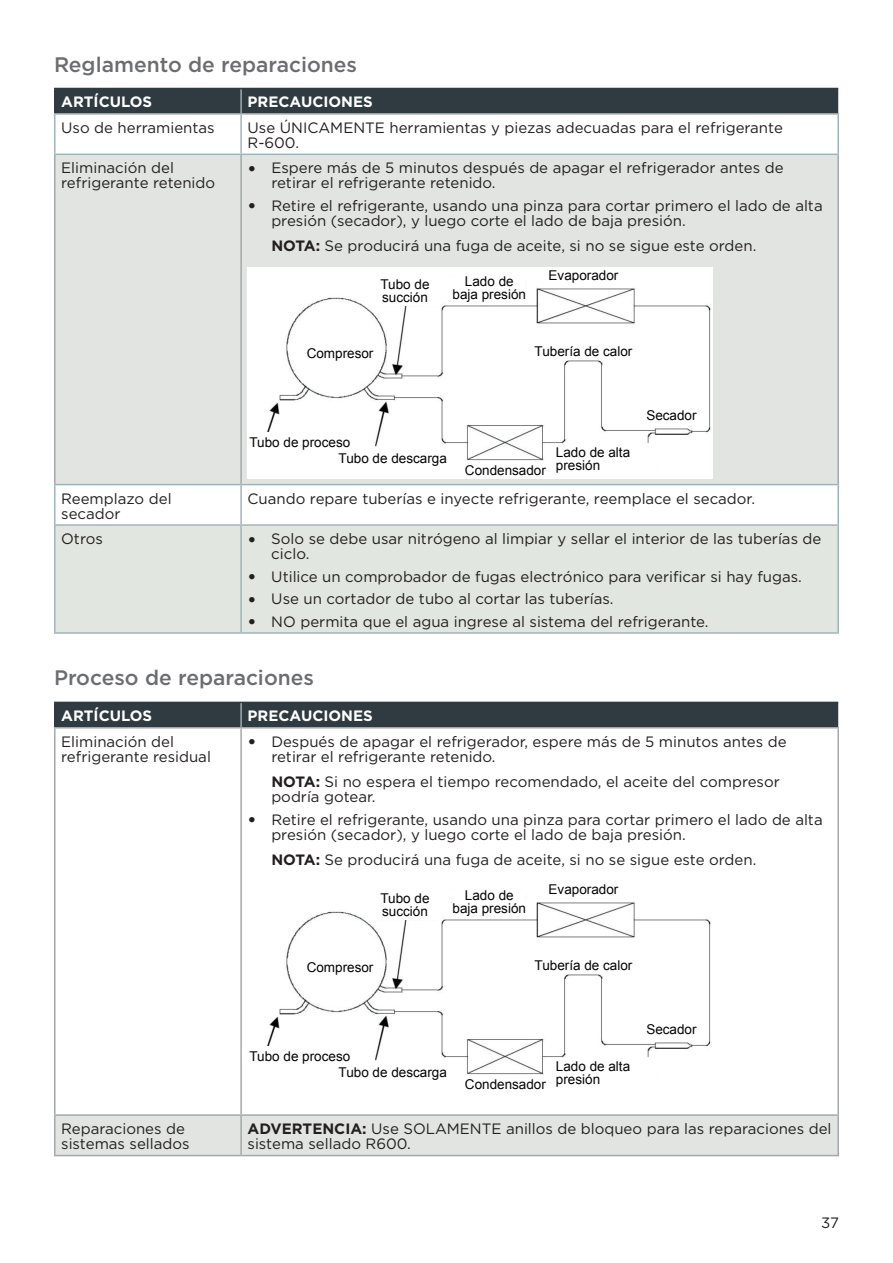
<style>
.page{position:relative;width:893px;height:1263px;background:#fff}
.page>*{position:absolute;margin:0;border:0;box-sizing:border-box;transform-origin:0 0}
.t1{font:500 21px "Gotham";color:#6c6d70}
.t2{font:15px/15px "Gotham";color:#231f20}
.t3{font:700 15px "Gotham";color:#fff}
.t4{font:13.5px/13.5px "Arial";color:#040503}
.s1{font-weight:700;font-size:18px}
.s2{font-weight:700}
</style>
<div class="page">
<div style="left:56px;top:89px;width:782px;height:24px;background:#2f3b41"></div>
<div style="left:56px;top:155px;width:781px;height:329px;background:#e2e4e2"></div>
<div style="left:56px;top:526px;width:781px;height:106px;background:#e1e6e0"></div>
<hr style="left:54px;top:154px;width:187px;height:1px;background:#9fb5ba">
<hr style="left:241px;top:154px;width:598px;height:1px;background:#9fb5ba">
<hr style="left:54px;top:484px;width:187px;height:1px;background:#9fb5ba">
<hr style="left:241px;top:484px;width:598px;height:1px;background:#9fb5ba">
<hr style="left:54px;top:524px;width:187px;height:2px;background:#9fb5ba">
<hr style="left:241px;top:524px;width:598px;height:2px;background:#9fb5ba">
<hr style="left:54px;top:632px;width:187px;height:2px;background:#9fb5ba">
<hr style="left:241px;top:632px;width:598px;height:2px;background:#9fb5ba">
<hr style="left:54px;top:115px;width:2px;height:39px;background:#9fb5ba">
<hr style="left:54px;top:485px;width:2px;height:39px;background:#9fb5ba">
<hr style="left:54px;top:526px;width:2px;height:106px;background:#9fb5ba">
<hr style="left:240px;top:115px;width:2px;height:39px;background:#9fb5ba">
<hr style="left:837px;top:115px;width:2px;height:39px;background:#9fb5ba">
<hr style="left:240px;top:485px;width:2px;height:39px;background:#9fb5ba">
<hr style="left:837px;top:485px;width:2px;height:39px;background:#9fb5ba">
<hr style="left:240px;top:526px;width:2px;height:106px;background:#9fb5ba">
<hr style="left:837px;top:526px;width:2px;height:106px;background:#9fb5ba">
<hr style="left:240px;top:89px;width:2px;height:24px;background:#a5a8ab">
<hr style="left:54px;top:113px;width:187px;height:2px;background:#a5a8ab">
<hr style="left:54px;top:155px;width:2px;height:329px;background:#a5a8ab">
<hr style="left:241px;top:113px;width:598px;height:2px;background:#a5a8ab">
<hr style="left:240px;top:155px;width:2px;height:329px;background:#a5a8ab">
<hr style="left:837px;top:155px;width:2px;height:329px;background:#a5a8ab">
<hr style="left:54px;top:88px;width:187px;height:1px;background:#2f3b41">
<hr style="left:54px;top:89px;width:2px;height:24px;background:#2f3b41">
<hr style="left:241px;top:88px;width:597px;height:1px;background:#2f3b41">
<img style="left:248px;top:268px;width:464px;height:210px">
<div style="left:303px;top:340px;width:74px;height:24px;background:#fff"></div>
<div style="left:248px;top:433px;width:74px;height:24px;background:#fff"></div>
<div style="left:336px;top:450px;width:114px;height:24px;background:#fff"></div>
<div style="left:466px;top:461px;width:82px;height:16px;background:#fff"></div>
<div style="left:539px;top:344px;width:82px;height:16px;background:#fff"></div>
<div style="left:553px;top:452px;width:104px;height:16px;background:#fff"></div>
<div style="left:633px;top:407px;width:66px;height:16px;background:#fff"></div>
<div style="left:366px;top:281px;width:74px;height:25px;background:#fff"></div>
<div style="left:450px;top:276px;width:75px;height:25px;background:#fff"></div>
<div style="left:537px;top:268px;width:96px;height:19px;background:#fff"></div>
<div style="left:56px;top:703px;width:782px;height:24px;background:#2f3b41"></div>
<div style="left:56px;top:1116px;width:781px;height:39px;background:#e2e4e2"></div>
<hr style="left:54px;top:727px;width:187px;height:1px;background:#a5a8ab">
<hr style="left:54px;top:728px;width:2px;height:386px;background:#a5a8ab">
<hr style="left:54px;top:1114px;width:187px;height:2px;background:#a5a8ab">
<hr style="left:54px;top:1116px;width:2px;height:39px;background:#a5a8ab">
<hr style="left:54px;top:1155px;width:187px;height:1px;background:#a5a8ab">
<hr style="left:240px;top:728px;width:2px;height:386px;background:#a5a8ab">
<hr style="left:837px;top:728px;width:2px;height:386px;background:#a5a8ab">
<hr style="left:241px;top:1114px;width:598px;height:2px;background:#a5a8ab">
<hr style="left:240px;top:1116px;width:2px;height:39px;background:#a5a8ab">
<hr style="left:837px;top:1116px;width:2px;height:39px;background:#a5a8ab">
<hr style="left:241px;top:1155px;width:598px;height:1px;background:#a5a8ab">
<hr style="left:54px;top:702px;width:187px;height:1px;background:#2f3b41">
<hr style="left:54px;top:703px;width:2px;height:24px;background:#2f3b41">
<hr style="left:241px;top:702px;width:597px;height:1px;background:#2f3b41">
<hr style="left:240px;top:703px;width:2px;height:24px;background:#a5a8ab">
<hr style="left:241px;top:727px;width:598px;height:1px;background:#a5a8ab">
<img style="left:267px;top:902px;width:444px;height:173px">
<div style="left:303px;top:954px;width:74px;height:24px;background:#fff"></div>
<div style="left:248px;top:1047px;width:74px;height:24px;background:#fff"></div>
<div style="left:336px;top:1064px;width:114px;height:24px;background:#fff"></div>
<div style="left:539px;top:958px;width:82px;height:16px;background:#fff"></div>
<div style="left:553px;top:1066px;width:104px;height:16px;background:#fff"></div>
<div style="left:633px;top:1021px;width:66px;height:16px;background:#fff"></div>
<div style="left:366px;top:895px;width:74px;height:25px;background:#fff"></div>
<div style="left:450px;top:890px;width:75px;height:25px;background:#fff"></div>
<h1 class="t1" style="left:54px;top:52px;width:305px">Reglamento de reparaciones</h1>
<p class="t3" style="left:61px;top:93px;width:92px">ARTÍCULOS</p>
<p class="t3" style="left:248px;top:93px;width:127px">PRECAUCIONES</p>
<p class="t2" style="left:61px;top:120px;width:155px">Uso de herramientas</p>
<p class="t2" style="left:248px;top:120px;width:537px">Use ÚNICAMENTE herramientas y piezas adecuadas para el refrigerante<br>R-600.</p>
<p class="t2" style="left:61px;top:160px;width:156px">Eliminación del refrigerante retenido</p>
<p class="t2" style="left:271px;top:160px;width:514px;text-indent:-24px"><span class="s1">•</span> Espere más de 5 minutos después de apagar el refrigerador antes de retirar el refrigerante retenido.</p>
<p class="t2" style="left:271px;top:198px;width:553px;text-indent:-24px"><span class="s1">•</span> Retire el refrigerante, usando una pinza para cortar primero el lado de alta presión (secador), y luego corte el lado de baja presión.</p>
<p class="t2" style="left:271px;top:238px;width:486px"><span class="s2">NOTA:</span> Se producirá una fuga de aceite, si no se sigue este orden.</p>
<p class="t4" style="left:381px;top:277px;width:51px">Tubo de succión</p>
<p class="t4" style="left:453px;top:275px;width:75px;text-align:center">Lado de baja presión</p>
<p class="t4" style="left:549px;top:268px;width:71px">Evaporador</p>
<p class="t4" style="left:307px;top:347px;width:68px">Compresor</p>
<p class="t4" style="left:535px;top:345px;width:99px">Tubería de calor</p>
<p class="t4" style="left:249px;top:435px;width:102px">Tubo de proceso</p>
<p class="t4" style="left:339px;top:452px;width:110px">Tubo de descarga</p>
<p class="t4" style="left:465px;top:464px;width:83px">Condensador</p>
<p class="t4" style="left:556px;top:445px;width:76px">Lado de alta presión</p>
<p class="t4" style="left:646px;top:408px;width:52px">Secador</p>
<p class="t2" style="left:61px;top:490px;width:112px">Reemplazo del secador</p>
<p class="t2" style="left:248px;top:490px;width:509px">Cuando repare tuberías e inyecte refrigerante, reemplace el secador.</p>
<p class="t2" style="left:61px;top:531px;width:43px">Otros</p>
<p class="t2" style="left:271px;top:531px;width:552px;text-indent:-24px"><span class="s1">•</span> Solo se debe usar nitrógeno al limpiar y sellar el interior de las tuberías de ciclo.</p>
<p class="t2" style="left:248px;top:568px;width:556px"><span class="s1">•</span> Utilice un comprobador de fugas electrónico para verificar si hay fugas.</p>
<p class="t2" style="left:248px;top:591px;width:367px"><span class="s1">•</span> Use un cortador de tubo al cortar las tuberías.</p>
<p class="t2" style="left:248px;top:613px;width:462px"><span class="s1">•</span> NO permita que el agua ingrese al sistema del refrigerante.</p>
<h1 class="t1" style="left:54px;top:666px;width:261px">Proceso de reparaciones</h1>
<p class="t3" style="left:61px;top:707px;width:92px">ARTÍCULOS</p>
<p class="t3" style="left:248px;top:707px;width:127px">PRECAUCIONES</p>
<p class="t2" style="left:61px;top:734px;width:151px">Eliminación del refrigerante residual</p>
<p class="t2" style="left:271px;top:734px;width:517px;text-indent:-24px"><span class="s1">•</span> Después de apagar el refrigerador, espere más de 5 minutos antes de retirar el refrigerante retenido.</p>
<p class="t2" style="left:271px;top:774px;width:510px"><span class="s2">NOTA:</span> Si no espera el tiempo recomendado, el aceite del compresor podría gotear.</p>
<p class="t2" style="left:271px;top:812px;width:553px;text-indent:-24px"><span class="s1">•</span> Retire el refrigerante, usando una pinza para cortar primero el lado de alta presión (secador), y luego corte el lado de baja presión.</p>
<p class="t2" style="left:271px;top:852px;width:486px"><span class="s2">NOTA:</span> Se producirá una fuga de aceite, si no se sigue este orden.</p>
<p class="t4" style="left:381px;top:891px;width:51px">Tubo de succión</p>
<p class="t4" style="left:453px;top:888px;width:75px;text-align:center">Lado de baja presión</p>
<p class="t4" style="left:549px;top:882px;width:71px">Evaporador</p>
<p class="t4" style="left:307px;top:961px;width:68px">Compresor</p>
<p class="t4" style="left:535px;top:959px;width:99px">Tubería de calor</p>
<p class="t4" style="left:249px;top:1049px;width:102px">Tubo de proceso</p>
<p class="t4" style="left:339px;top:1066px;width:110px">Tubo de descarga</p>
<p class="t4" style="left:465px;top:1078px;width:83px">Condensador</p>
<p class="t4" style="left:556px;top:1059px;width:76px">Lado de alta presión</p>
<p class="t4" style="left:646px;top:1022px;width:52px">Secador</p>
<p class="t2" style="left:61px;top:1121px;width:130px">Reparaciones de sistemas sellados</p>
<p class="t2" style="left:248px;top:1121px;width:585px"><span class="s2">ADVERTENCIA:</span> Use SOLAMENTE anillos de bloqueo para las reparaciones del sistema sellado R600.</p>
<p class="t2" style="left:821px;top:1214px;width:19px">37</p>
</div>
